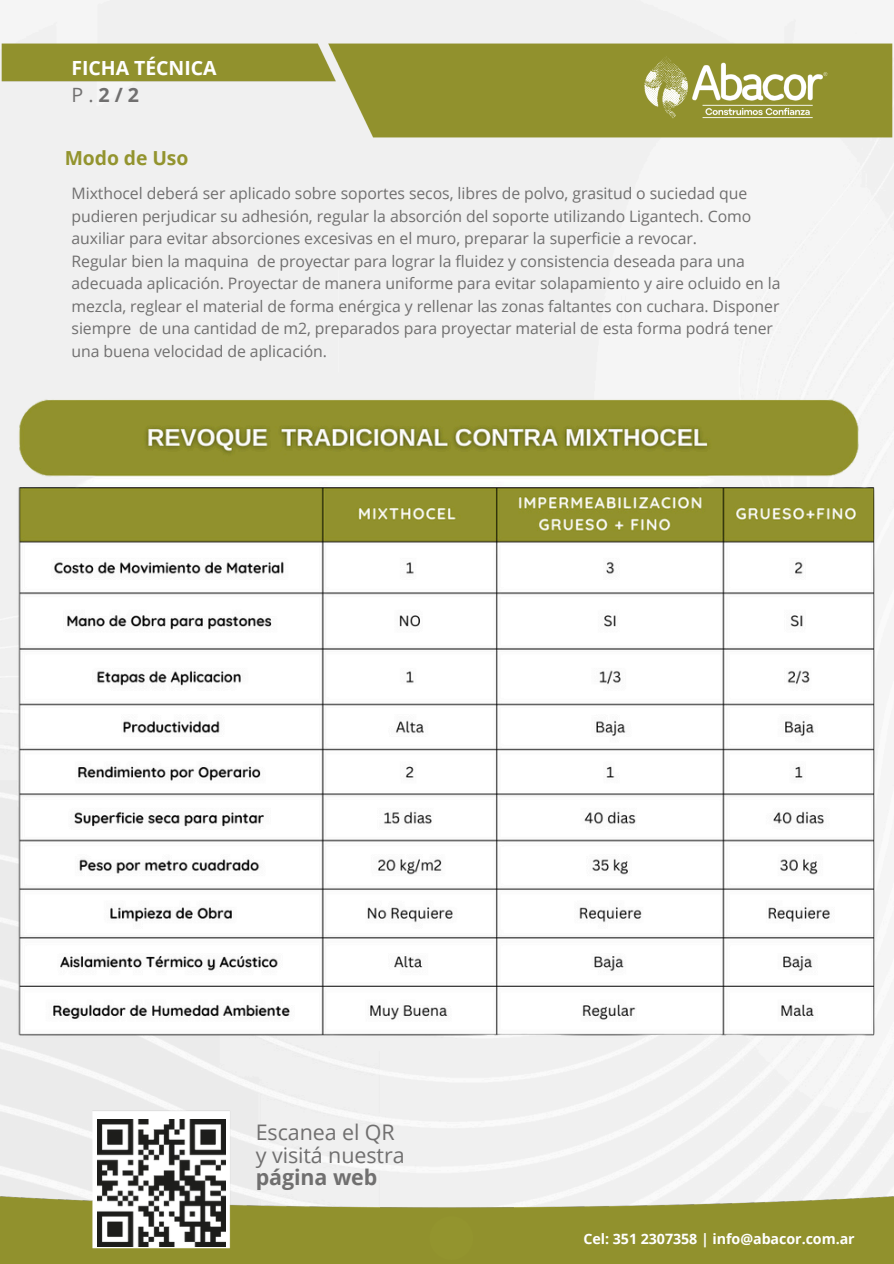
<style>
.page{position:relative;width:894px;height:1264px;background:#fff}
.page>*{position:absolute;margin:0;border:0;box-sizing:border-box;transform-origin:0 0}
.t1{font:21.45px/22.5px "Open Sans";letter-spacing:-.005em;color:#706f6f}
.t2{font:700 19.65px "Open Sans";color:#706f6f}
.t3{font:700 19.5px "Open Sans";letter-spacing:-.005em;color:#fff}
.t4{font:700 19.35px "Open Sans";letter-spacing:-.005em;color:#93942e}
.t5{font:15.75px/22.5px "Open Sans";letter-spacing:-.005em;color:#706f6f}
.t6{font:700 14.25px "Open Sans";letter-spacing:-.005em;color:#fff}
.s1{font-weight:400}
.s2{font-weight:700}
</style>
<div class="page">
<img style="left:0;top:1103px;width:893px;height:160px">
<img style="left:0;top:37px;width:893px;height:108px">
<img style="left:98px;top:1119px;width:127px;height:127px">
<img style="left:15px;top:368px;width:864px;height:697px">
<div style="left:429px;top:1216px;width:44px;height:43px;background:#93942e;border-radius:50%"></div>
<p class="t3" style="left:71px;top:54px;width:146px">FICHA TÉCNICA</p>
<p class="t2" style="left:71px;top:81px;width:69px"><span class="s1">P.</span>2/2</p>
<p class="t4" style="left:65px;top:144px;width:125px">Modo de Uso</p>
<p class="t5" style="left:71px;top:182px;width:681px">Mixthocel deberá ser aplicado sobre soportes secos, libres de polvo, grasitud o suciedad que pudieren perjudicar su adhesión, regular la absorción del soporte utilizando Ligantech. Como auxiliar para evitar absorciones excesivas en el muro, preparar la superficie a revocar.</p>
<p class="t5" style="left:71px;top:249px;width:710px">Regular bien la maquina de proyectar para lograr la fluidez y consistencia deseada para una adecuada aplicación. Proyectar de manera uniforme para evitar solapamiento y aire ocluido en la mezcla, reglear el material de forma enérgica y rellenar las zonas faltantes con cuchara. Disponer siempre de una cantidad de m2, preparados para proyectar material de esta forma podrá tener una buena velocidad de aplicación.</p>
<h4 class="t1" style="left:256px;top:1120px;width:150px">Escanea el QR y visitá nuestra <span class="s2">página web</span></h4>
<h3 class="t6" style="left:583px;top:1228px;width:273px">Cel: 351 2307358 | info@abacor.com.ar</h3>
</div>
